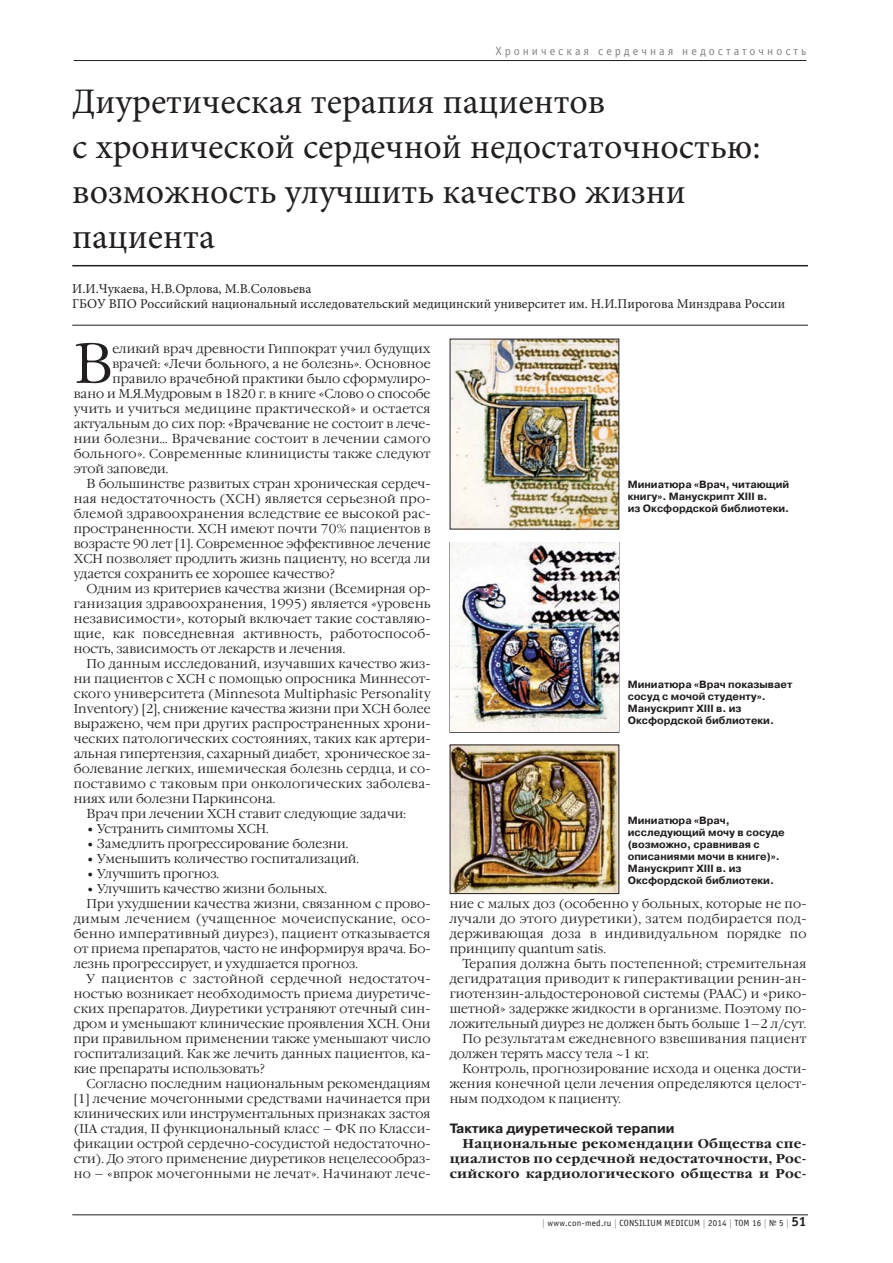
<style>
.page{position:relative;width:893px;height:1263px;background:#fff}
.page>*{position:absolute;margin:0;border:0;box-sizing:border-box;transform-origin:0 0}
.t1{font:300 55.65px "Garamond C";color:#231f20}
.t2{font:36px/45px "Minion Pro";color:#231f20}
.t3{font:13.5px/15px "Minion Pro";color:#231f20}
.t4{font:700 13.5px "Pragmatica C";color:#231f20}
.t5{font:300 12.75px/15px "Garamond C";letter-spacing:.005em;color:#231f20;text-align:justify}
.t6{font:300 12.75px "Garamond C";letter-spacing:.025em;color:#231f20}
.t7{font:700 12.75px/15px "Garamond C";letter-spacing:.025em;color:#231f20;text-align:justify}
.t8{font:12px "Officina Sans C";letter-spacing:.25em;color:#808285}
.t9{font:700 10.5px/12px "Pragmatica C";color:#231f20}
.t10{font:9px "Officina Sans C";letter-spacing:.025em;color:#231f20}
.s1{color:#939598}
.s2{font-weight:700;font-size:13.5px}
</style>
<div class="page">
<hr style="left:72px;top:1214px;width:736px;height:1px;background:#231f20">
<hr style="left:74px;top:60px;width:732px;height:1px;background:#231f20">
<hr style="left:72px;top:265px;width:736px;height:1px;background:#231f20">
<hr style="left:72px;top:325px;width:736px;height:1px;background:#231f20">
<img style="left:452px;top:341px;width:165px;height:186px">
<img style="left:450px;top:543px;width:168px;height:189px">
<img style="left:452px;top:746px;width:165px;height:146px">
<p class="t8" style="left:496px;top:46px;width:312px">Хроническая сердечная недостаточность</p>
<h2 class="t2" style="left:72px;top:78px;width:690px">Диуретическая терапия пациентов<br>с хронической сердечной недостаточностью: возможность улучшить качество жизни пациента</h2>
<p class="t3" style="left:72px;top:281px;width:714px">И.И.Чукаева, Н.В.Орлова, М.В.Соловьева<br>ГБОУ ВПО Российский национальный исследовательский медицинский университет им. Н.И.Пирогова Минздрава России</p>
<h1 class="t1" style="left:74px;top:342px;width:40px">В</h1>
<p class="t5" style="left:112px;top:342px;width:320px">еликий врач древности Гиппократ учил будущих</p>
<p class="t5" style="left:112px;top:357px;width:320px">врачей: «Лечи больного, а не болезнь». Основное</p>
<p class="t5" style="left:112px;top:372px;width:320px">правило врачебной практики было сформулиро-</p>
<p class="t5" style="left:74px;top:387px;width:358px">вано и М.Я.Мудровым в 1820 г. в книге «Слово о способе</p>
<p class="t6" style="left:74px;top:404px;width:358px">учить и учиться медицине практической» и остается</p>
<p class="t5" style="left:74px;top:417px;width:358px">актуальным до сих пор: «Врачевание не состоит в лече-</p>
<p class="t6" style="left:74px;top:434px;width:358px">нии болезни… Врачевание состоит в лечении самого</p>
<p class="t6" style="left:74px;top:449px;width:358px">больного». Современные клиницисты также следуют</p>
<p class="t5" style="left:74px;top:462px;width:96px">этой заповеди.</p>
<p class="t5" style="left:87px;top:477px;width:345px">В большинстве развитых стран хроническая сердеч-</p>
<p class="t6" style="left:74px;top:494px;width:358px">ная недостаточность (ХСН) является серьезной про-</p>
<p class="t5" style="left:74px;top:507px;width:358px">блемой здравоохранения вследствие ее высокой рас-</p>
<p class="t5" style="left:74px;top:522px;width:358px">пространенности. ХСН имеют почти 70% пациентов в</p>
<p class="t5" style="left:74px;top:537px;width:358px">возрасте 90 лет [1]. Современное эффективное лечение</p>
<p class="t5" style="left:74px;top:552px;width:358px">ХСН позволяет продлить жизнь пациенту, но всегда ли</p>
<p class="t5" style="left:74px;top:567px;width:262px">удается сохранить ее хорошее качество?</p>
<p class="t5" style="left:87px;top:582px;width:345px">Одним из критериев качества жизни (Всемирная ор-</p>
<p class="t5" style="left:74px;top:597px;width:358px">ганизация здравоохранения, 1995) является «уровень</p>
<p class="t5" style="left:74px;top:612px;width:358px">независимости», который включает такие составляю-</p>
<p class="t6" style="left:74px;top:629px;width:358px">щие, как повседневная активность, работоспособ-</p>
<p class="t5" style="left:74px;top:642px;width:273px">ность, зависимость от лекарств и лечения.</p>
<p class="t5" style="left:87px;top:657px;width:345px">По данным исследований, изучавших качество жиз-</p>
<p class="t5" style="left:74px;top:672px;width:358px">ни пациентов с ХСН с помощью опросника Миннесот-</p>
<p class="t5" style="left:74px;top:687px;width:358px">ского университета (Minnesota Multiphasic Personality</p>
<p class="t5" style="left:74px;top:702px;width:358px">Inventory) [2], cнижение качества жизни при ХСН более</p>
<p class="t5" style="left:74px;top:717px;width:358px">выражено, чем при других распространенных хрони-</p>
<p class="t5" style="left:74px;top:732px;width:358px">ческих патологических состояниях, таких как артери-</p>
<p class="t5" style="left:74px;top:747px;width:358px">альная гипертензия, сахарный диабет, хроническое за-</p>
<p class="t5" style="left:74px;top:762px;width:358px">болевание легких, ишемическая болезнь сердца, и со-</p>
<p class="t6" style="left:74px;top:779px;width:358px">поставимо с таковым при онкологических заболева-</p>
<p class="t5" style="left:74px;top:792px;width:203px">ниях или болезни Паркинсона.</p>
<p class="t5" style="left:87px;top:807px;width:321px">Врач при лечении ХСН ставит следующие задачи:</p>
<p class="t5" style="left:87px;top:822px;width:184px">• Устранить симптомы ХСН.</p>
<p class="t5" style="left:87px;top:837px;width:263px">• Замедлить прогрессирование болезни.</p>
<p class="t5" style="left:87px;top:852px;width:274px">• Уменьшить количество госпитализаций.</p>
<p class="t5" style="left:87px;top:867px;width:134px">• Улучшить прогноз.</p>
<p class="t5" style="left:87px;top:882px;width:242px">• Улучшить качество жизни больных.</p>
<p class="t5" style="left:87px;top:897px;width:345px">При ухудшении качества жизни, связанном с прово-</p>
<p class="t6" style="left:74px;top:914px;width:358px">димым лечением (учащенное мочеиспускание, осо-</p>
<p class="t6" style="left:74px;top:929px;width:358px">бенно императивный диурез), пациент отказывается</p>
<p class="t5" style="left:74px;top:942px;width:358px">от приема препаратов, часто не информируя врача. Бо-</p>
<p class="t5" style="left:74px;top:957px;width:286px">лезнь прогрессирует, и ухудшается прогноз.</p>
<p class="t6" style="left:87px;top:974px;width:345px">У пациентов с застойной сердечной недостаточ-</p>
<p class="t5" style="left:74px;top:987px;width:358px">ностью возникает необходимость приема диуретиче-</p>
<p class="t5" style="left:74px;top:1002px;width:358px">ских препаратов. Диуретики устраняют отечный син-</p>
<p class="t5" style="left:74px;top:1017px;width:358px">дром и уменьшают клинические проявления ХСН. Они</p>
<p class="t5" style="left:74px;top:1032px;width:358px">при правильном применении также уменьшают число</p>
<p class="t5" style="left:74px;top:1047px;width:358px">госпитализаций. Как же лечить данных пациентов, ка-</p>
<p class="t5" style="left:74px;top:1062px;width:192px">кие препараты использовать?</p>
<p class="t5" style="left:87px;top:1077px;width:345px">Согласно последним национальным рекомендациям</p>
<p class="t5" style="left:74px;top:1092px;width:358px">[1] лечение мочегонными средствами начинается при</p>
<p class="t5" style="left:74px;top:1107px;width:358px">клинических или инструментальных признаках застоя</p>
<p class="t5" style="left:74px;top:1122px;width:358px">(IIА стадия, II функциональный класс – ФК по Класси-</p>
<p class="t5" style="left:74px;top:1137px;width:358px">фикации острой сердечно-сосудистой недостаточно-</p>
<p class="t5" style="left:74px;top:1152px;width:358px">сти). До этого применение диуретиков нецелесообраз-</p>
<p class="t6" style="left:74px;top:1169px;width:358px">но – «впрок мочегонными не лечат». Начинают лече-</p>
<p class="t9" style="left:628px;top:479px;width:163px">Миниатюра «Врач, читающий книгу». Манускрипт ХIII в.<br>из Оксфордской библиотеки.</p>
<p class="t9" style="left:628px;top:679px;width:166px">Миниатюра «Врач показывает сосуд с мочой студенту».<br>Манускрипт ХIII в. из<br>Оксфордской библиотеки.</p>
<p class="t9" style="left:628px;top:815px;width:159px">Миниатюра «Врач, исследующий мочу в сосуде (возможно, сравнивая с описаниями мочи в книге)».<br>Манускрипт ХIII в. из<br>Оксфордской библиотеки.</p>
<p class="t5" style="left:450px;top:897px;width:358px">ние с малых доз (особенно у больных, которые не по&shy;лучали до этого диуретики), затем подбирается под&shy;держивающая доза в индивидуальном порядке по принципу quantum satis.</p>
<p class="t6" style="left:462px;top:959px;width:345px">Терапия должна быть постепенной; стремительная</p>
<p class="t6" style="left:450px;top:974px;width:358px">дегидратация приводит к гиперактивации ренин-ан-</p>
<p class="t5" style="left:450px;top:987px;width:358px">гиотензин-альдостероновой системы (РААС) и «рико-</p>
<p class="t5" style="left:450px;top:1002px;width:358px">шетной» задержке жидкости в организме. Поэтому по-</p>
<p class="t5" style="left:450px;top:1017px;width:358px">ложительный диурез не должен быть больше 1–2 л/сут.</p>
<p class="t6" style="left:462px;top:1034px;width:345px">По результатам ежедневного взвешивания пациент</p>
<p class="t5" style="left:450px;top:1047px;width:201px">должен терять массу тела ~1 кг.</p>
<p class="t5" style="left:462px;top:1062px;width:345px">Контроль, прогнозирование исхода и оценка дости-</p>
<p class="t5" style="left:450px;top:1077px;width:358px">жения конечной цели лечения определяются целост-</p>
<p class="t5" style="left:450px;top:1092px;width:173px">ным подходом к пациенту.</p>
<p class="t4" style="left:450px;top:1123px;width:226px">Тактика диуретической терапии</p>
<p class="t7" style="left:450px;top:1137px;width:358px;text-indent:13px">Национальные рекомендации Общества спе&shy;циалистов по сердечной недостаточности, Рос&shy;сийского кардиологического общества и Рос-</p>
<p class="t10" style="left:542px;top:1220px;width:266px"><span class="s1">|</span> www.con-med.ru <span class="s1">|</span> CONSILIUM MEDICUM <span class="s1">|</span> 2014 <span class="s1">|</span> ТОМ 16 <span class="s1">|</span> № 5 <span class="s1">|</span> <span class="s2">51</span></p>
</div>
